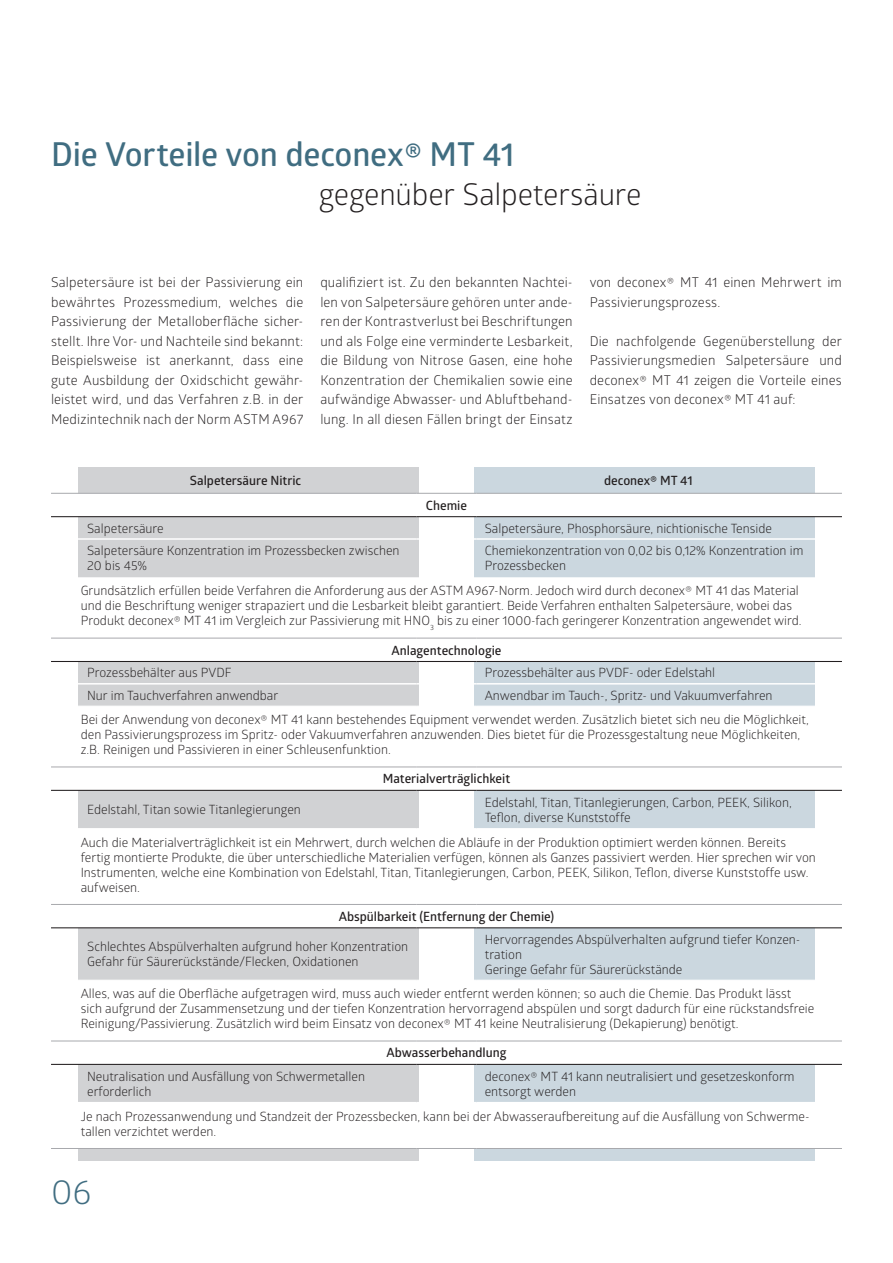
<style>
.page{position:relative;width:893px;height:1263px;background:#fff}
.page>*{position:absolute;margin:0;border:0;box-sizing:border-box;transform-origin:0 0}
.t1{font:34.5px "Glober";color:#406d81}
.t2{font:600 33px "Glober";letter-spacing:-.005em;color:#406d81}
.t3{font:30px "Glober";letter-spacing:-.005em;color:#231f20}
.t4{font:13.5px/19.5px "Glober";letter-spacing:.01em;color:#231f20;text-align:justify}
.t5{font:12.75px/15px "Glober";color:#231f20}
.t6{font:600 12.75px "Glober";color:#231f20}
</style>
<div class="page">
<div style="left:79px;top:468px;width:340px;height:693px;background:#d1d2d4"></div>
<div style="left:475px;top:468px;width:340px;height:693px;background:#cbd7df"></div>
<svg style="left:51px;top:494px;width:791px;height:83px"></svg>
<svg style="left:51px;top:577px;width:791px;height:571px;fill:#fff"></svg>
<div style="left:51px;top:638px;width:791px;height:23px;background:#fff"></div>
<svg style="left:51px;top:829px;width:791px;height:211px;fill:#fff"></svg>
<hr style="left:51px;top:538px;width:366px;height:2px;background:#fff">
<hr style="left:417px;top:538px;width:59px;height:2px;background:#fff">
<hr style="left:476px;top:538px;width:366px;height:2px;background:#fff">
<hr style="left:51px;top:683px;width:366px;height:1px;background:#fff">
<hr style="left:417px;top:683px;width:59px;height:1px;background:#fff">
<hr style="left:476px;top:683px;width:366px;height:1px;background:#fff">
<hr style="left:51px;top:1102px;width:366px;height:1px;background:#fff">
<hr style="left:417px;top:1102px;width:59px;height:1px;background:#fff">
<hr style="left:476px;top:1102px;width:366px;height:1px;background:#fff">
<hr style="left:51px;top:638px;width:366px;height:1px;background:#a8a9ad">
<hr style="left:417px;top:638px;width:59px;height:1px;background:#a8a9ad">
<hr style="left:476px;top:638px;width:366px;height:1px;background:#a8a9ad">
<hr style="left:51px;top:766px;width:366px;height:1px;background:#a8a9ad">
<hr style="left:417px;top:766px;width:59px;height:1px;background:#a8a9ad">
<hr style="left:476px;top:766px;width:366px;height:1px;background:#a8a9ad">
<hr style="left:51px;top:904px;width:366px;height:1px;background:#a8a9ad">
<hr style="left:417px;top:904px;width:59px;height:1px;background:#a8a9ad">
<hr style="left:476px;top:904px;width:366px;height:1px;background:#a8a9ad">
<hr style="left:51px;top:1040px;width:366px;height:1px;background:#a8a9ad">
<hr style="left:417px;top:1040px;width:59px;height:1px;background:#a8a9ad">
<hr style="left:476px;top:1040px;width:366px;height:1px;background:#a8a9ad">
<hr style="left:51px;top:1148px;width:366px;height:1px;background:#a8a9ad">
<hr style="left:417px;top:1148px;width:59px;height:1px;background:#a8a9ad">
<hr style="left:476px;top:1148px;width:366px;height:1px;background:#a8a9ad">
<hr style="left:51px;top:706px;width:366px;height:1px;background:#fff">
<hr style="left:417px;top:706px;width:59px;height:1px;background:#fff">
<hr style="left:476px;top:706px;width:366px;height:1px;background:#fff">
<hr style="left:51px;top:828px;width:366px;height:1px;background:#fff">
<hr style="left:417px;top:828px;width:59px;height:1px;background:#fff">
<hr style="left:476px;top:828px;width:366px;height:1px;background:#fff">
<hr style="left:51px;top:980px;width:366px;height:1px;background:#fff">
<hr style="left:417px;top:980px;width:59px;height:1px;background:#fff">
<hr style="left:476px;top:980px;width:366px;height:1px;background:#fff">
<hr style="left:51px;top:493px;width:366px;height:1px;background:#a8a9ad">
<hr style="left:417px;top:493px;width:59px;height:1px;background:#a8a9ad">
<hr style="left:476px;top:493px;width:366px;height:1px;background:#a8a9ad">
<hr style="left:51px;top:516px;width:366px;height:1px;background:#231f20">
<hr style="left:417px;top:516px;width:59px;height:1px;background:#231f20">
<hr style="left:476px;top:516px;width:366px;height:1px;background:#231f20">
<hr style="left:51px;top:661px;width:366px;height:1px;background:#231f20">
<hr style="left:417px;top:661px;width:59px;height:1px;background:#231f20">
<hr style="left:476px;top:661px;width:366px;height:1px;background:#231f20">
<hr style="left:51px;top:790px;width:366px;height:1px;background:#231f20">
<hr style="left:417px;top:790px;width:59px;height:1px;background:#231f20">
<hr style="left:476px;top:790px;width:366px;height:1px;background:#231f20">
<hr style="left:51px;top:927px;width:366px;height:1px;background:#231f20">
<hr style="left:417px;top:927px;width:59px;height:1px;background:#231f20">
<hr style="left:476px;top:927px;width:366px;height:1px;background:#231f20">
<hr style="left:51px;top:1064px;width:366px;height:1px;background:#231f20">
<hr style="left:417px;top:1064px;width:59px;height:1px;background:#231f20">
<hr style="left:476px;top:1064px;width:366px;height:1px;background:#231f20">
<h2 class="t2" style="left:51px;top:131px;width:465px">Die Vorteile von deconex® MT 41</h2>
<h3 class="t3" style="left:319px;top:173px;width:324px">gegenüber Salpetersäure</h3>
<p class="t4" style="left:51px;top:272px;width:254px">Salpetersäure ist bei der Passivierung ein bewährtes Prozessmedium, welches die Passivierung der Metalloberfläche sicher&shy;stellt. Ihre Vor- und Nachteile sind bekannt:<br>Beispielsweise ist anerkannt, dass eine gute Ausbildung der Oxidschicht gewähr&shy;leistet wird, und das Verfahren z.B. in der Medizintechnik nach der Norm ASTM A967</p>
<p class="t4" style="left:320px;top:272px;width:254px">qualifiziert ist. Zu den bekannten Nachtei&shy;len von Salpetersäure gehören unter ande&shy;ren der Kontrastverlust bei Beschriftungen und als Folge eine verminderte Lesbarkeit, die Bildung von Nitrose Gasen, eine hohe Konzentration der Chemikalien sowie eine aufwändige Abwasser- und Abluftbehand&shy;lung. In all diesen Fällen bringt der Einsatz</p>
<p class="t4" style="left:590px;top:272px;width:254px">von deconex® MT 41 einen Mehrwert im<br>Passivierungsprozess.</p>
<p class="t4" style="left:590px;top:330px;width:254px">Die nachfolgende Gegenüberstellung der Passivierungsmedien Salpetersäure und deconex® MT 41 zeigen die Vorteile eines Einsatzes von deconex® MT 41 auf:</p>
<p class="t6" style="left:190px;top:472px;width:113px">Salpetersäure Nitric</p>
<p class="t6" style="left:604px;top:472px;width:90px">deconex® MT 41</p>
<p class="t6" style="left:426px;top:496px;width:43px">Chemie</p>
<p class="t5" style="left:87px;top:520px;width:78px">Salpetersäure</p>
<p class="t5" style="left:485px;top:520px;width:289px">Salpetersäure, Phosphorsäure, nichtionische Tenside</p>
<p class="t5" style="left:87px;top:543px;width:314px">Salpetersäure Konzentration im Prozessbecken zwischen<br>20 bis 45%</p>
<p class="t5" style="left:485px;top:543px;width:320px">Chemiekonzentration von 0,02 bis 0,12% Konzentration im<br>Prozessbecken</p>
<p class="t5" style="left:81px;top:583px;width:722px">Grundsätzlich erfüllen beide Verfahren die Anforderung aus der ASTM A967-Norm. Jedoch wird durch deconex® MT 41 das Material und die Beschriftung weniger strapaziert und die Lesbarkeit bleibt garantiert. Beide Verfahren enthalten Salpetersäure, wobei das<br>Produkt deconex® MT 41 im Vergleich zur Passivierung mit HNO<sub>3</sub> bis zu einer 1000-fach geringerer Konzentration angewendet wird.</p>
<p class="t6" style="left:391px;top:641px;width:112px">Anlagentechnologie</p>
<p class="t5" style="left:87px;top:665px;width:146px">Prozessbehälter aus PVDF</p>
<p class="t5" style="left:485px;top:665px;width:232px">Prozessbehälter aus PVDF- oder Edelstahl</p>
<p class="t5" style="left:87px;top:687px;width:193px">Nur im Tauchverfahren anwendbar</p>
<p class="t5" style="left:81px;top:682px;width:729px;line-height:24.5px;text-indent:404px">Anwendbar im Tauch-, Spritz- und Vakuumverfahren<br>Bei der Anwendung von deconex® MT 41 kann bestehendes Equipment verwendet werden. Zusätzlich bietet sich neu die Möglichkeit,</p>
<p class="t5" style="left:81px;top:726px;width:721px">den Passivierungsprozess im Spritz- oder Vakuumverfahren anzuwenden. Dies bietet für die Prozessgestaltung neue Möglichkeiten, z.B. Reinigen und Passivieren in einer Schleusenfunktion.</p>
<p class="t6" style="left:383px;top:770px;width:129px">Materialverträglichkeit</p>
<p class="t5" style="left:87px;top:802px;width:215px">Edelstahl, Titan sowie Titanlegierungen</p>
<p class="t5" style="left:485px;top:794px;width:308px">Edelstahl, Titan, Titanlegierungen, Carbon, PEEK, Silikon,<br>Teflon, diverse Kunststoffe</p>
<p class="t5" style="left:81px;top:834px;width:737px">Auch die Materialverträglichkeit ist ein Mehrwert, durch welchen die Abläufe in der Produktion optimiert werden können. Bereits fertig montierte Produkte, die über unterschiedliche Materialien verfügen, können als Ganzes passiviert werden. Hier sprechen wir von Instrumenten, welche eine Kombination von Edelstahl, Titan, Titanlegierungen, Carbon, PEEK, Silikon, Teflon, diverse Kunststoffe usw. aufweisen.</p>
<p class="t6" style="left:339px;top:907px;width:217px">Abspülbarkeit (Entfernung der Chemie)</p>
<p class="t5" style="left:87px;top:939px;width:323px">Schlechtes Abspülverhalten aufgrund hoher Konzentration<br>Gefahr für Säurerückstände/Flecken, Oxidationen</p>
<p class="t5" style="left:485px;top:931px;width:317px">Hervorragendes Abspülverhalten aufgrund tiefer Konzen&shy;tration<br>Geringe Gefahr für Säurerückstände</p>
<p class="t5" style="left:81px;top:985px;width:735px">Alles, was auf die Oberfläche aufgetragen wird, muss auch wieder entfernt werden können; so auch die Chemie. Das Produkt lässt sich aufgrund der Zusammensetzung und der tiefen Konzentration hervorragend abspülen und sorgt dadurch für eine rückstandsfreie<br>Reinigung/Passivierung. Zusätzlich wird beim Einsatz von deconex® MT 41 keine Neutralisierung (Dekapierung) benötigt.</p>
<p class="t6" style="left:386px;top:1044px;width:122px">Abwasserbehandlung</p>
<p class="t5" style="left:87px;top:1068px;width:279px">Neutralisation und Ausfällung von Schwermetallen erforderlich</p>
<p class="t5" style="left:485px;top:1068px;width:311px">deconex® MT 41 kann neutralisiert und gesetzeskonform entsorgt werden</p>
<p class="t5" style="left:81px;top:1108px;width:730px">Je nach Prozessanwendung und Standzeit der Prozessbecken, kann bei der Abwasseraufbereitung auf die Ausfällung von Schwerme&shy;tallen verzichtet werden.</p>
<h1 class="t1" style="left:51px;top:1167px;width:42px">06</h1>
</div>
